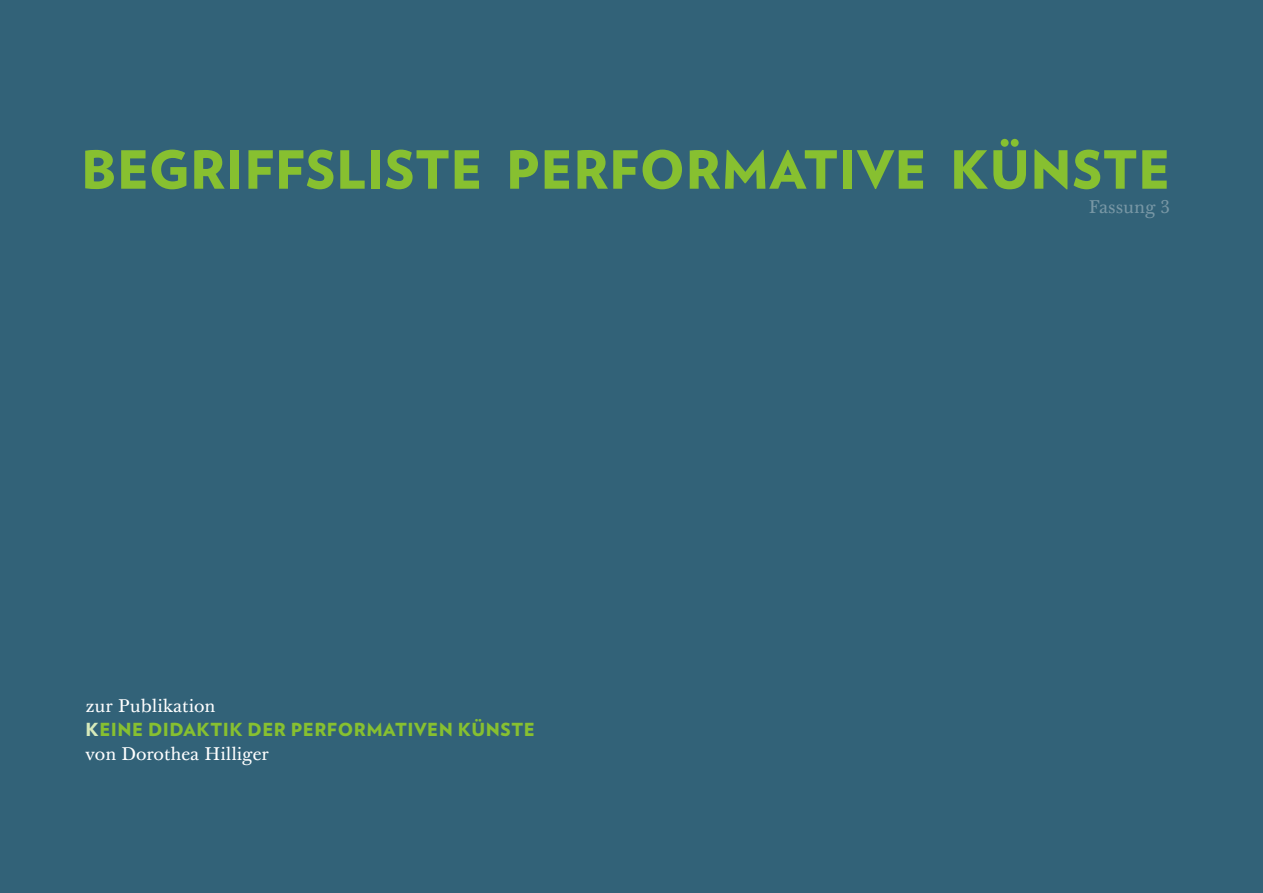
<style>
.page{position:relative;width:1263px;height:893px;background:#326278}
.page>*{position:absolute;margin:0;border:0;box-sizing:border-box;transform-origin:0 0}
.t1{font:900 52.5px "Verlag";letter-spacing:.01em;color:#87c030}
.t2{font:900 18px "Verlag";letter-spacing:.03em;color:#87c030}
.t3{font:18px "Baskerville 10 Pro";color:#fff}
.t4{font:18px "Baskerville 10 Pro";color:#7897a5}
.s1{color:#d7eabb}
</style>
<div class="page">
<h1 class="t1" style="left:81px;top:126px;width:1091px">BEGRIFFSLISTE PERFORMATIVE KÜNSTE</h1>
<p class="t4" style="left:1088px;top:195px;width:83px">Fassung 3</p>
<p class="t3" style="left:86px;top:694px;width:132px">zur Publikation</p>
<p class="t2" style="left:86px;top:715px;width:451px"><span class="s1">K</span>EINE DIDAKTIK DER PERFORMATIVEN KÜNSTE</p>
<p class="t3" style="left:86px;top:742px;width:185px">von Dorothea Hilliger</p>
</div>
